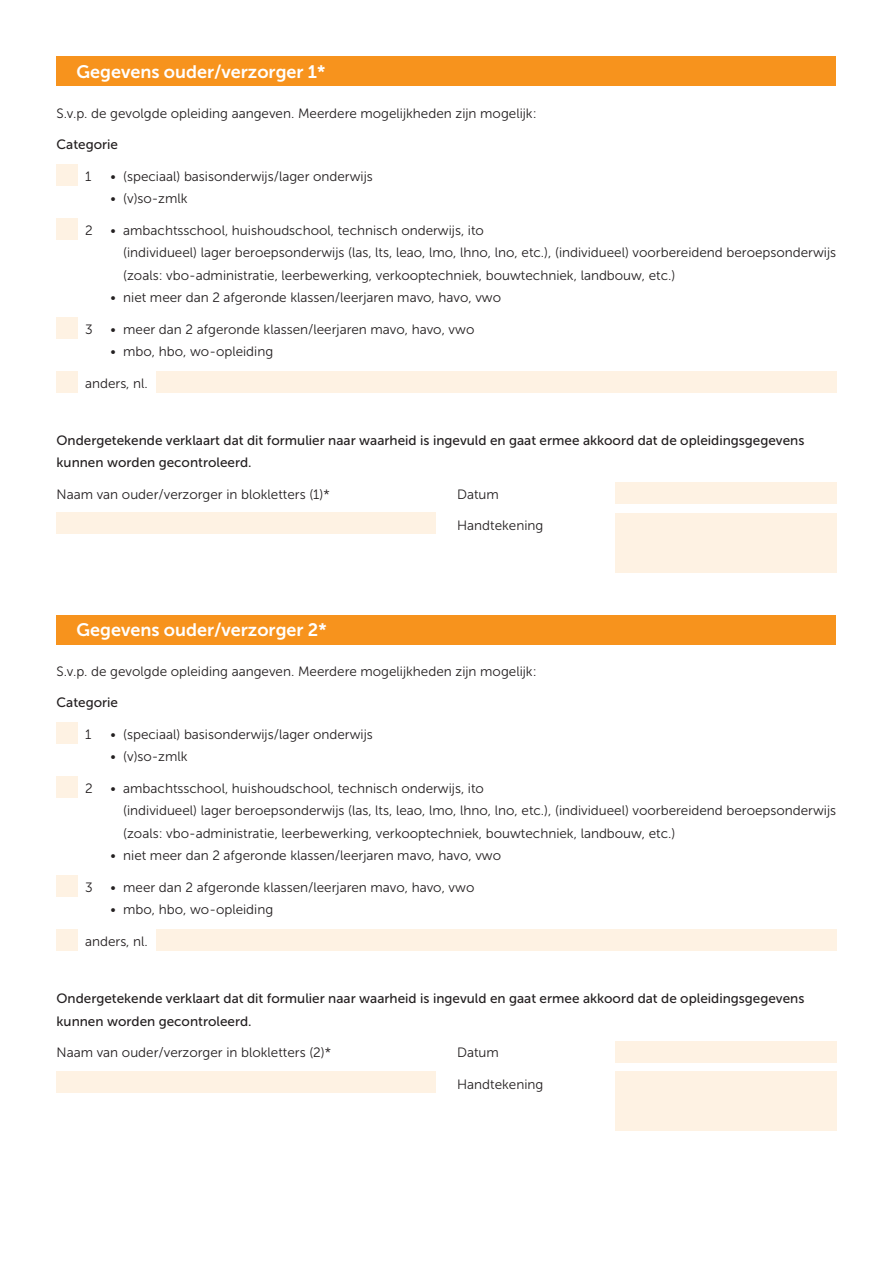
<style>
.page{position:relative;width:893px;height:1263px;background:#fff}
.page>*{position:absolute;margin:0;border:0;box-sizing:border-box;transform-origin:0 0}
.t1{font:18px "Museo Sans 700";color:#fff}
.t2{font:13.5px/22.5px "Museo Sans 300";color:#231f20}
.t3{font:13.5px/22.5px "Museo Sans 500";color:#231f20}
</style>
<div class="page">
<div style="left:57px;top:164px;width:21px;height:21px;background:#fef2e3"></div>
<div style="left:57px;top:218px;width:21px;height:21px;background:#fef2e3"></div>
<div style="left:57px;top:317px;width:21px;height:21px;background:#fef2e3"></div>
<div style="left:57px;top:371px;width:21px;height:21px;background:#fef2e3"></div>
<div style="left:156px;top:371px;width:680px;height:21px;background:#fef2e3"></div>
<div style="left:57px;top:57px;width:779px;height:29px;background:#f7931d"></div>
<div style="left:615px;top:483px;width:221px;height:21px;background:#fef2e3"></div>
<div style="left:57px;top:513px;width:379px;height:21px;background:#fef2e3"></div>
<div style="left:615px;top:513px;width:221px;height:59px;background:#fef2e3"></div>
<div style="left:57px;top:722px;width:21px;height:21px;background:#fef2e3"></div>
<div style="left:57px;top:776px;width:21px;height:21px;background:#fef2e3"></div>
<div style="left:57px;top:875px;width:21px;height:21px;background:#fef2e3"></div>
<div style="left:57px;top:929px;width:21px;height:21px;background:#fef2e3"></div>
<div style="left:156px;top:929px;width:680px;height:21px;background:#fef2e3"></div>
<div style="left:57px;top:615px;width:779px;height:29px;background:#f7931d"></div>
<div style="left:615px;top:1041px;width:221px;height:21px;background:#fef2e3"></div>
<div style="left:57px;top:1071px;width:379px;height:21px;background:#fef2e3"></div>
<div style="left:615px;top:1071px;width:221px;height:59px;background:#fef2e3"></div>
<h1 class="t1" style="left:77px;top:62px;width:250px">Gegevens ouder/verzorger 1*</h1>
<p class="t2" style="left:57px;top:102px;width:482px">S.v.p. de gevolgde opleiding aangeven. Meerdere mogelijkheden zijn mogelijk:</p>
<p class="t3" style="left:57px;top:133px;width:63px">Categorie</p>
<p class="t2" style="left:85px;top:165px;width:8px">1</p>
<p class="t2" style="left:111px;top:165px;width:264px">• (speciaal) basisonderwijs/lager onderwijs</p>
<p class="t2" style="left:111px;top:187px;width:79px">• (v)so-zmlk</p>
<p class="t2" style="left:85px;top:219px;width:9px">2</p>
<p class="t2" style="left:123px;top:219px;width:714px;text-indent:-13px">• ambachtsschool, huishoudschool, technisch onderwijs, ito<br>(individueel) lager beroepsonderwijs (las, lts, leao, lmo, lhno, lno, etc.), (individueel) voorbereidend beroepsonderwijs (zoals: vbo-administratie, leerbewerking, verkooptechniek, bouwtechniek, landbouw, etc.)</p>
<p class="t2" style="left:111px;top:286px;width:392px">• niet meer dan 2 afgeronde klassen/leerjaren mavo, havo, vwo</p>
<p class="t2" style="left:85px;top:318px;width:9px">3</p>
<p class="t2" style="left:111px;top:318px;width:365px">• meer dan 2 afgeronde klassen/leerjaren mavo, havo, vwo</p>
<p class="t2" style="left:111px;top:340px;width:164px">• mbo, hbo, wo-opleiding</p>
<p class="t2" style="left:85px;top:372px;width:64px">anders, nl.</p>
<p class="t3" style="left:57px;top:429px;width:749px">Ondergetekende verklaart dat dit formulier naar waarheid is ingevuld en gaat ermee akkoord dat de opleidingsgegevens kunnen worden gecontroleerd.</p>
<p class="t2" style="left:57px;top:483px;width:275px">Naam van ouder/verzorger in blokletters (1)*</p>
<p class="t2" style="left:457px;top:483px;width:43px">Datum</p>
<p class="t2" style="left:457px;top:514px;width:88px">Handtekening</p>
<h1 class="t1" style="left:77px;top:620px;width:252px">Gegevens ouder/verzorger 2*</h1>
<p class="t2" style="left:57px;top:660px;width:482px">S.v.p. de gevolgde opleiding aangeven. Meerdere mogelijkheden zijn mogelijk:</p>
<p class="t3" style="left:57px;top:692px;width:63px">Categorie</p>
<p class="t2" style="left:85px;top:723px;width:8px">1</p>
<p class="t2" style="left:111px;top:723px;width:264px">• (speciaal) basisonderwijs/lager onderwijs</p>
<p class="t2" style="left:111px;top:746px;width:79px">• (v)so-zmlk</p>
<p class="t2" style="left:85px;top:777px;width:9px">2</p>
<p class="t2" style="left:123px;top:777px;width:714px;text-indent:-13px">• ambachtsschool, huishoudschool, technisch onderwijs, ito<br>(individueel) lager beroepsonderwijs (las, lts, leao, lmo, lhno, lno, etc.), (individueel) voorbereidend beroepsonderwijs (zoals: vbo-administratie, leerbewerking, verkooptechniek, bouwtechniek, landbouw, etc.)</p>
<p class="t2" style="left:111px;top:845px;width:392px">• niet meer dan 2 afgeronde klassen/leerjaren mavo, havo, vwo</p>
<p class="t2" style="left:85px;top:876px;width:9px">3</p>
<p class="t2" style="left:111px;top:876px;width:365px">• meer dan 2 afgeronde klassen/leerjaren mavo, havo, vwo</p>
<p class="t2" style="left:111px;top:899px;width:164px">• mbo, hbo, wo-opleiding</p>
<p class="t2" style="left:85px;top:930px;width:64px">anders, nl.</p>
<p class="t3" style="left:57px;top:987px;width:749px">Ondergetekende verklaart dat dit formulier naar waarheid is ingevuld en gaat ermee akkoord dat de opleidingsgegevens kunnen worden gecontroleerd.</p>
<p class="t2" style="left:57px;top:1041px;width:276px">Naam van ouder/verzorger in blokletters (2)*</p>
<p class="t2" style="left:457px;top:1041px;width:43px">Datum</p>
<p class="t2" style="left:457px;top:1073px;width:88px">Handtekening</p>
</div>
